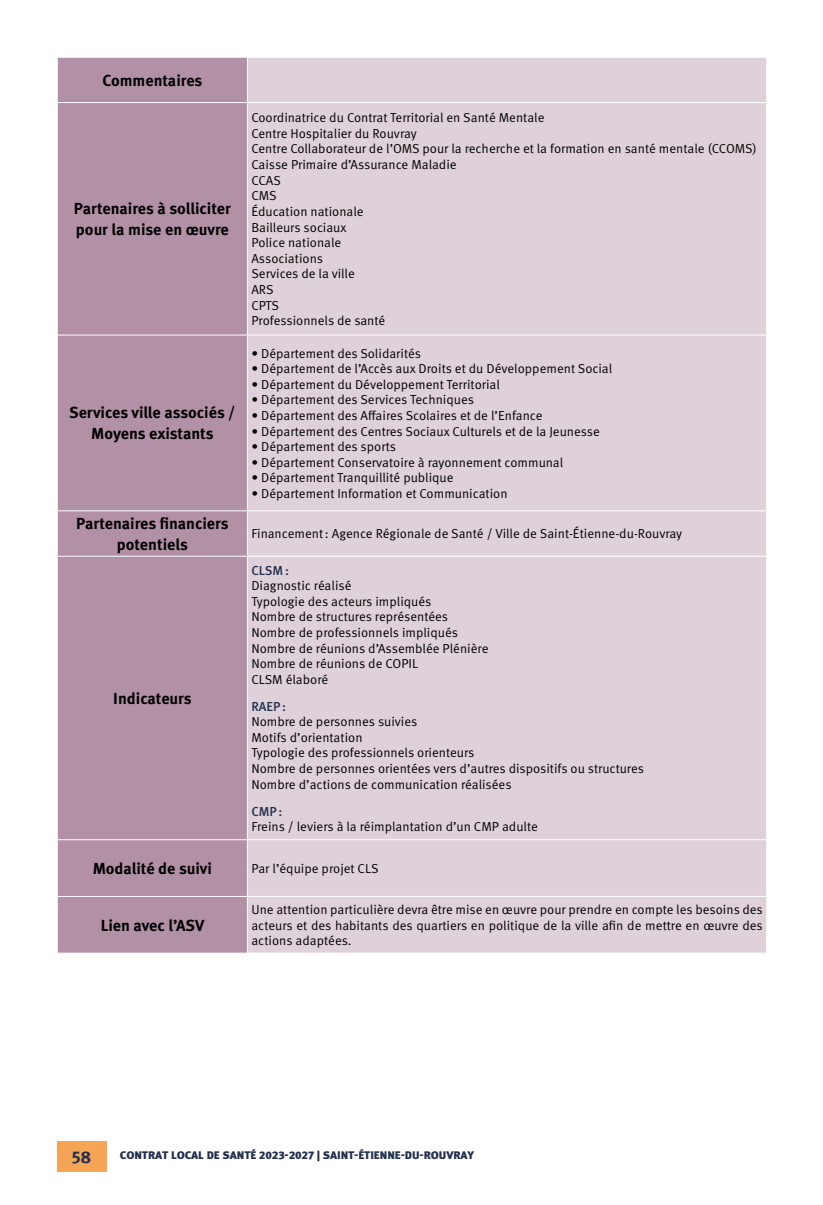
<style>
.page{position:relative;width:823px;height:1205px;background:#fff}
.page>*{position:absolute;margin:0;border:0;box-sizing:border-box;transform-origin:0 0}
.t1{font:700 17px "Meta Pro";color:#24314e;scale:1.06 1}
.t2{font:700 16px/21px "Meta Pro";color:#000;text-align:center}
.t3{font:13px/15.6px "Meta Pro Norm";color:#000}
.t4{font:500 13px "Meta Pro";color:#24314e}
.t5{font:900 11px "Meta Pro";letter-spacing:-.005em;color:#24314e;scale:1.06 1}
</style>
<div class="page">
<div style="left:57px;top:1141px;width:50px;height:30px;background:#f5a555"></div>
<div style="left:58px;top:58px;width:189px;height:894px;background:#b290a5"></div>
<div style="left:248px;top:58px;width:517px;height:894px;background:#dfd1da"></div>
<hr style="left:57px;top:102px;width:190px;height:1px;background:#fff">
<hr style="left:247px;top:102px;width:519px;height:1px;background:#fff">
<hr style="left:57px;top:334px;width:190px;height:1px;background:#fff">
<hr style="left:247px;top:334px;width:519px;height:1px;background:#fff">
<hr style="left:57px;top:510px;width:190px;height:1px;background:#fff">
<hr style="left:247px;top:510px;width:519px;height:1px;background:#fff">
<hr style="left:57px;top:556px;width:190px;height:1px;background:#fff">
<hr style="left:247px;top:556px;width:519px;height:1px;background:#fff">
<hr style="left:57px;top:839px;width:190px;height:1px;background:#fff">
<hr style="left:247px;top:839px;width:519px;height:1px;background:#fff">
<hr style="left:57px;top:896px;width:190px;height:1px;background:#fff">
<hr style="left:247px;top:896px;width:519px;height:1px;background:#fff">
<p class="t2" style="left:102px;top:69px;width:101px">Commentaires</p>
<p class="t2" style="left:74px;top:197px;width:158px;text-align:left">Partenaires à solliciter pour la mise en œuvre</p>
<p class="t2" style="left:69px;top:401px;width:168px">Services ville associés /<br>Moyens existants</p>
<p class="t3" style="left:251px;top:109px;width:506px">Coordinatrice du Contrat Territorial en Santé Mentale<br>Centre Hospitalier du Rouvray<br>Centre Collaborateur de l’OMS pour la recherche et la formation en santé mentale (CCOMS)<br>Caisse Primaire d’Assurance Maladie<br>CCAS<br>CMS<br>Éducation nationale<br>Bailleurs sociaux<br>Police nationale<br>Associations<br>Services de la ville<br>ARS<br>CPTS<br>Professionnels de santé</p>
<p class="t3" style="left:251px;top:344px;width:171px">• Département des Solidarités</p>
<p class="t3" style="left:251px;top:360px;width:362px">• Département de l’Accès aux Droits et du Développement Social</p>
<p class="t3" style="left:251px;top:376px;width:250px">• Département du Développement Territorial</p>
<p class="t3" style="left:251px;top:391px;width:224px">• Département des Services Techniques</p>
<p class="t3" style="left:251px;top:407px;width:292px">• Département des Affaires Scolaires et de l’Enfance</p>
<p class="t3" style="left:251px;top:422px;width:350px">• Département des Centres Sociaux Culturels et de la Jeunesse</p>
<p class="t3" style="left:251px;top:438px;width:146px">• Département des sports</p>
<p class="t3" style="left:251px;top:454px;width:313px">• Département Conservatoire à rayonnement communal</p>
<p class="t3" style="left:251px;top:469px;width:204px">• Département Tranquillité publique</p>
<p class="t3" style="left:251px;top:485px;width:257px">• Département Information et Communication</p>
<p class="t2" style="left:76px;top:512px;width:154px">Partenaires financiers potentiels</p>
<p class="t3" style="left:251px;top:525px;width:432px">Financement: Agence Régionale de Santé / Ville de Saint-Étienne-du-Rouvray</p>
<p class="t2" style="left:113px;top:687px;width:80px">Indicateurs</p>
<p class="t4" style="left:251px;top:560px;width:39px">CLSM:</p>
<p class="t3" style="left:251px;top:577px;width:238px">Diagnostic réalisé<br>Typologie des acteurs impliqués<br>Nombre de structures représentées<br>Nombre de professionnels impliqués<br>Nombre de réunions d’Assemblée Plénière<br>Nombre de réunions de COPIL<br>CLSM élaboré</p>
<p class="t4" style="left:251px;top:696px;width:36px">RAEP:</p>
<p class="t3" style="left:251px;top:713px;width:394px">Nombre de personnes suivies<br>Motifs d’orientation<br>Typologie des professionnels orienteurs<br>Nombre de personnes orientées vers d’autres dispositifs ou structures Nombre d’actions de communication réalisées</p>
<p class="t4" style="left:251px;top:801px;width:33px">CMP:</p>
<p class="t3" style="left:251px;top:818px;width:288px">Freins / leviers à la réimplantation d’un CMP adulte</p>
<p class="t2" style="left:93px;top:857px;width:121px">Modalité de suivi</p>
<p class="t3" style="left:251px;top:860px;width:129px">Par l’équipe projet CLS</p>
<p class="t2" style="left:101px;top:914px;width:105px">Lien avec l’ASV</p>
<p class="t3" style="left:251px;top:901px;width:512px;text-align:justify">Une attention particulière devra être mise en œuvre pour prendre en compte les besoins des acteurs et des habitants des quartiers en politique de la ville afin de mettre en œuvre des actions adaptées.</p>
<h1 class="t1" style="left:72px;top:1143px;width:20px">58</h1>
<p class="t5" style="left:120px;top:1147px;width:336px">CONTRAT LOCAL DE SANTÉ 2023-2027 | SAINT-ÉTIENNE-DU-ROUVRAY</p>
</div>
